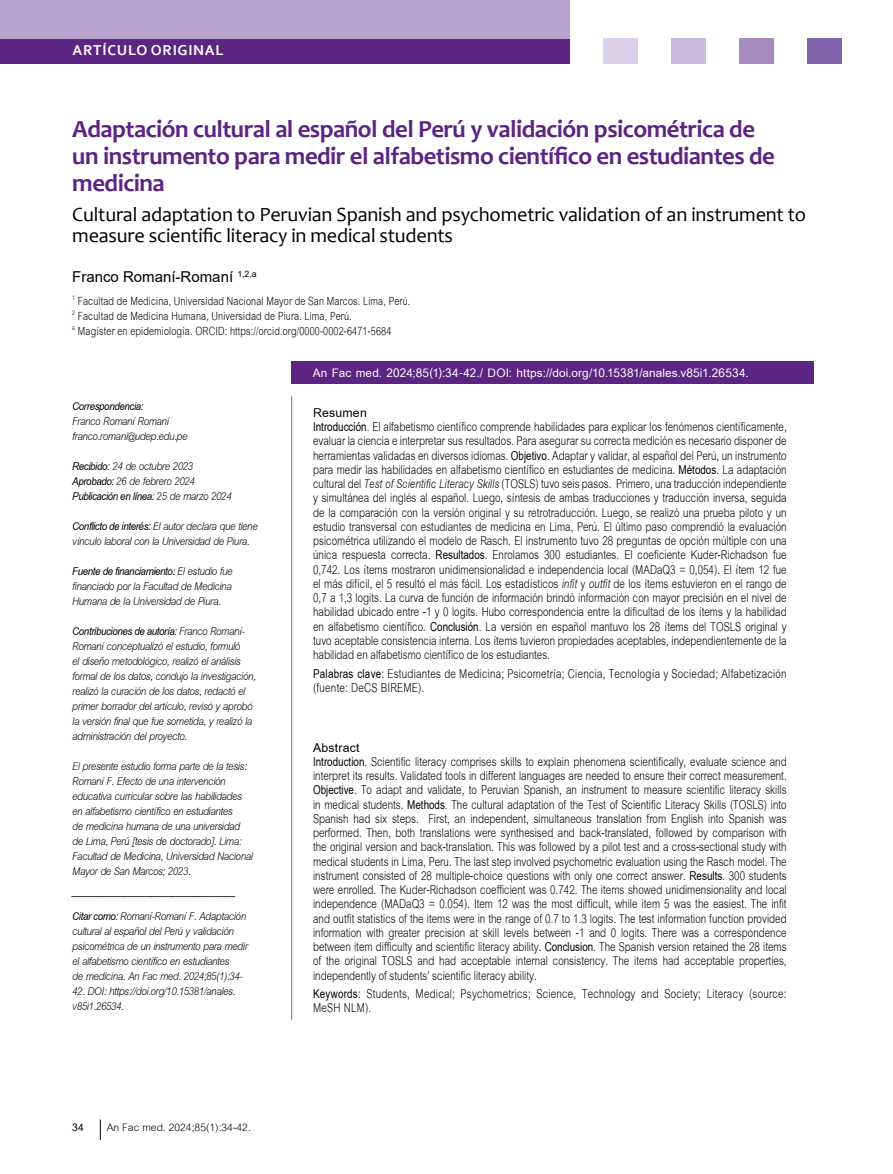
<style>
.page{position:relative;width:893px;height:1174px;background:#fff}
.page>*{position:absolute;margin:0;border:0;box-sizing:border-box;transform-origin:0 0}
.t1{font:700 24.75px/27px "Candara";letter-spacing:-.02em;color:#5c2483}
.t2{font:20.25px/21px "Candara";letter-spacing:-.01em;color:#000}
.t3{font:18.75px/14.2px "Cordia UPC";color:#000;scale:.8 1}
.t4{font:700 18px "Cordia UPC";letter-spacing:.005em;color:#fff}
.t5{font:17.25px/15px "Cordia UPC";letter-spacing:.01em;color:#000;scale:.8 1}
.t6{font:italic 16.5px/15px "Cordia UPC";letter-spacing:-.025em;color:#000;scale:.9 1}
.t7{font:italic 700 16.5px/25.5px "Cordia UPC";letter-spacing:-.025em;color:#000;scale:.9 1}
.t8{font:15.75px "Cordia UPC";color:#000}
.t9{font:700 15.75px "Cordia UPC";color:#000}
.t10{font:15px "Arial";color:#000}
.t11{font:700 15px "Corbel";letter-spacing:.05em;color:#fff}
.s1{font-weight:700}
.s2{font-weight:400}
.s3{font-style:italic}
</style>
<div class="page">
<div style="left:808px;top:38px;width:34px;height:26px;background:#8164a9"></div>
<div style="left:604px;top:38px;width:34px;height:26px;background:#dbd0e9"></div>
<div style="left:672px;top:38px;width:34px;height:26px;background:#c9b9dc"></div>
<div style="left:740px;top:38px;width:34px;height:26px;background:#a78ac0"></div>
<div style="left:0;top:38px;width:570px;height:26px;background:#5c2483"></div>
<div style="left:0;top:0;width:570px;height:38px;background:#b8a2ce"></div>
<svg style="left:100px;top:1119px;width:1px;height:21px"></svg>
<div style="left:291px;top:361px;width:523px;height:23px;background:#5c2483"></div>
<hr style="left:291px;top:396px;width:1px;height:623px;background:#7c7b7b">
<p class="t11" style="left:73px;top:41px;width:153px">ARTÍCULO ORIGINAL</p>
<h1 class="t1" style="left:72px;top:115px;width:704px">Adaptación cultural al español del Perú y validación psicométrica de un instrumento para medir el alfabetismo científico en estudiantes de medicina</h1>
<p class="t2" style="left:72px;top:203px;width:735px">Cultural adaptation to Peruvian Spanish and psychometric validation of an instrument to measure scientific literacy in medical students</p>
<p class="t10" style="left:72px;top:266px;width:186px">Franco Romaní-Romaní <sup>1,2,a</sup></p>
<p class="t5" style="left:72px;top:294px;width:424px"><sup>1</sup> Facultad de Medicina, Universidad Nacional Mayor de San Marcos. Lima, Perú.<br><sup>2</sup> Facultad de Medicina Humana, Universidad de Piura. Lima, Perú.<br><sup>a</sup> Magíster en epidemiología. ORCID: https://orcid.org/0000-0002-6471-5684</p>
<p class="t7" style="left:72px;top:393px;width:81px">Correspondencia:</p>
<p class="t6" style="left:72px;top:414px;width:129px">Franco Romaní Romaní franco.romani@udep.edu.pe</p>
<p class="t6" style="left:72px;top:459px;width:179px"><span class="s1">Recibido:</span> 24 de octubre 2023<br><span class="s1">Aprobado:</span> 26 de febrero 2024<br><span class="s1">Publicación en línea:</span> 25 de marzo 2024</p>
<p class="t6" style="left:72px;top:519px;width:208px"><span class="s1">Conflicto de interés:</span> El autor declara que tiene vínculo laboral con la Universidad de Piura.</p>
<p class="t6" style="left:72px;top:564px;width:180px;text-align:justify"><span class="s1">Fuente de financiamiento:</span> El estudio fue financiado por la Facultad de Medicina Humana de la Universidad de Piura.</p>
<p class="t6" style="left:72px;top:624px;width:205px"><span class="s1">Contribuciones de autoría:</span> Franco Romaní-Romaní conceptualizó el estudio, formuló<br>el diseño metodológico, realizó el análisis formal de los datos, condujo la investigación, realizó la curación de los datos, redactó el primer borrador del artículo, revisó y aprobó la versión final que fue sometida, y realizó la administración del proyecto.</p>
<p class="t6" style="left:72px;top:759px;width:202px">El presente estudio forma parte de la tesis:<br>Romaní F. Efecto de una intervención educativa curricular sobre las habilidades en alfabetismo científico en estudiantes<br>de medicina humana de una universidad de Lima, Perú [tesis de doctorado]. Lima:<br>Facultad de Medicina, Universidad Nacional Mayor de San Marcos; 2023.</p>
<p class="t7" style="left:72px;top:878px;width:195px">_______________________________<br>Citar como: <span class="s2">Romaní-Romaní F. Adaptación</span></p>
<p class="t6" style="left:72px;top:924px;width:197px">cultural al español del Perú y validación psicométrica de un instrumento para medir el alfabetismo científico en estudiantes<br>de medicina. An Fac med. 2024;85(1):34-</p>
<p class="t6" style="left:72px;top:984px;width:183px">42. DOI: https://doi.org/10.15381/anales. v85i1.26534.</p>
<p class="t9" style="left:72px;top:1118px;width:13px">34</p>
<p class="t8" style="left:107px;top:1117px;width:146px">An Fac med. 2024;85(1):34-42.</p>
<p class="t4" style="left:313px;top:361px;width:438px">An Fac med. 2024;85(1):34-42./ DOI: https://doi.org/10.15381/anales.v85i1.26534.</p>
<p class="t3" style="left:313px;top:406px;width:594px"><span class="s1">Resumen<br>Introducción</span>. El alfabetismo científico comprende habilidades para explicar los fenómenos científicamente, evaluar la ciencia e interpretar sus resultados. Para asegurar su correcta medición es necesario disponer de herramientas validadas en diversos idiomas. <span class="s1">Objetivo</span>. Adaptar y validar, al español del Perú, un instrumento para medir las habilidades en alfabetismo científico en estudiantes de medicina. <span class="s1">Métodos</span>. La adaptación cultural del <span class="s3">Test of Scientific Literacy Skills</span> (TOSLS) tuvo seis pasos. Primero, una traducción independiente y simultánea del inglés al español. Luego, síntesis de ambas traducciones y traducción inversa, seguida de la comparación con la versión original y su retrotraducción. Luego, se realizó una prueba piloto y un estudio transversal con estudiantes de medicina en Lima, Perú. El último paso comprendió la evaluación psicométrica utilizando el modelo de Rasch. El instrumento tuvo 28 preguntas de opción múltiple con una única respuesta correcta. <span class="s1">Resultados</span>. Enrolamos 300 estudiantes. El coeficiente Kuder-Richadson fue 0,742. Los ítems mostraron unidimensionalidad e independencia local (MADaQ3 = 0,054). El ítem 12 fue el más difícil, el 5 resultó el más fácil. Los estadísticos <span class="s3">infit</span> y <span class="s3">outfit</span> de los ítems estuvieron en el rango de 0,7 a 1,3 logits. La curva de función de información brindó información con mayor precisión en el nivel de habilidad ubicado entre -1 y 0 logits. Hubo correspondencia entre la dificultad de los ítems y la habilidad en alfabetismo científico. <span class="s1">Conclusión</span>. La versión en español mantuvo los 28 ítems del TOSLS original y tuvo aceptable consistencia interna. Los ítems tuvieron propiedades aceptables, independientemente de la habilidad en alfabetismo científico de los estudiantes.</p>
<p class="t3" style="left:313px;top:667px;width:593px"><span class="s1">Palabras clave</span>: Estudiantes de Medicina; Psicometría; Ciencia, Tecnología y Sociedad; Alfabetización (fuente: DeCS BIREME).</p>
<p class="t3" style="left:313px;top:740px;width:593px"><span class="s1">Abstract<br>Introduction</span>. Scientific literacy comprises skills to explain phenomena scientifically, evaluate science and interpret its results. Validated tools in different languages are needed to ensure their correct measurement.<br><span class="s1">Objective</span>. To adapt and validate, to Peruvian Spanish, an instrument to measure scientific literacy skills in medical students. <span class="s1">Methods</span>. The cultural adaptation of the Test of Scientific Literacy Skills (TOSLS) into Spanish had six steps. First, an independent, simultaneous translation from English into Spanish was performed. Then, both translations were synthesised and back-translated, followed by comparison with the original version and back-translation. This was followed by a pilot test and a cross-sectional study with medical students in Lima, Peru. The last step involved psychometric evaluation using the Rasch model. The instrument consisted of 28 multiple-choice questions with only one correct answer. <span class="s1">Results</span>. 300 students were enrolled. The Kuder-Richadson coefficient was 0.742. The items showed unidimensionality and local independence (MADaQ3 = 0.054). Item 12 was the most difficult, while item 5 was the easiest. The infit and outfit statistics of the items were in the range of 0.7 to 1.3 logits. The test information function provided information with greater precision at skill levels between -1 and 0 logits. There was a correspondence between item difficulty and scientific literacy ability. <span class="s1">Conclusion</span>. The Spanish version retained the 28 items of the original TOSLS and had acceptable internal consistency. The items had acceptable properties, independently of students’ scientific literacy ability.</p>
<p class="t3" style="left:313px;top:987px;width:593px"><span class="s1">Keywords</span>: Students, Medical; Psychometrics; Science, Technology and Society; Literacy (source:<br>MeSH NLM).</p>
</div>
